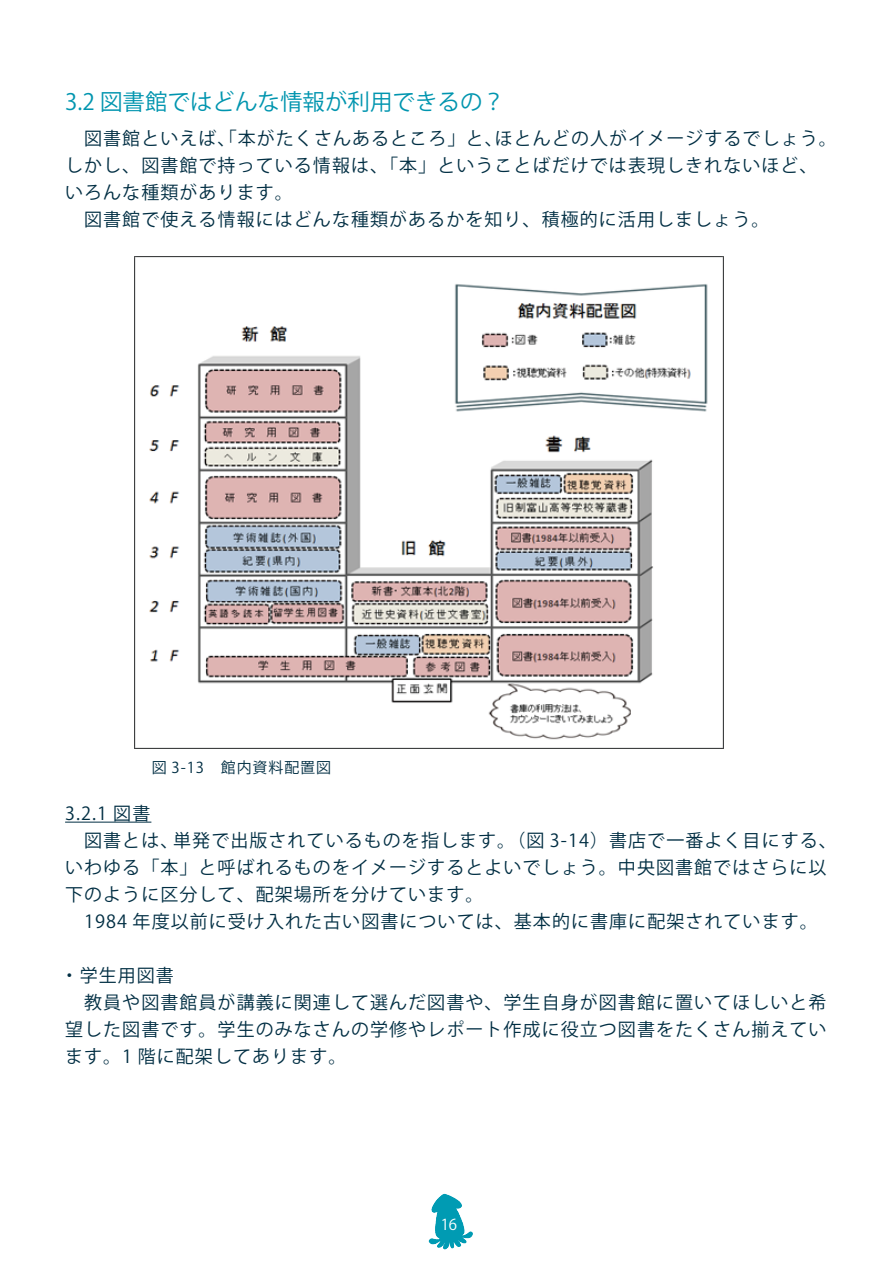
<style>
.page{position:relative;width:893px;height:1263px;background:#fff}
.page>*{position:absolute;margin:0;border:0;box-sizing:border-box;transform-origin:0 0}
.t1{font:22.5px "Koz Go Pr 6 N";color:#0095af}
.t2{font:18px/27px "Koz Go Pr 6 N";letter-spacing:.06em;color:#002e43}
.t3{font:15px "Koz Go Pr 6 N";letter-spacing:.06em;color:#002e43}
.t4{font:15px "Koz Go Pr 6 N";color:#fff}
</style>
<div class="page">
<img style="left:135px;top:257px;width:588px;height:492px">
<hr style="left:65px;top:822px;width:86px;height:1px;background:#002e43">
<svg style="left:428px;top:1193px;width:45px;height:57px;fill:#049cb4"></svg>
<p class="t1" style="left:65px;top:89px;width:441px">3.2 図書館ではどんな情報が利用できるの？</p>
<p class="t2" style="left:65px;top:126px;width:773px">　図書館といえば、「本がたくさんあるところ」と、ほとんどの人がイメージするでしょう。しかし、図書館で持っている情報は、「本」ということばだけでは表現しきれないほど、いろんな種類があります。<br>　図書館で使える情報にはどんな種類があるかを知り、積極的に活用しましょう。</p>
<p class="t3" style="left:152px;top:759px;width:181px">図 3-13　館内資料配置図</p>
<p class="t2" style="left:65px;top:801px;width:773px">3.2.1 図書<br>　図書とは、単発で出版されているものを指します。（図 3-14）書店で一番よく目にする、いわゆる「本」と呼ばれるものをイメージするとよいでしょう。中央図書館ではさらに以下のように区分して、配架場所を分けています。<br>　1984 年度以前に受け入れた古い図書については、基本的に書庫に配架されています。</p>
<p class="t2" style="left:61px;top:963px;width:767px">・学生用図書<br>　教員や図書館員が講義に関連して選んだ図書や、学生自身が図書館に置いてほしいと希望した図書です。学生のみなさんの学修やレポート作成に役立つ図書をたくさん揃えています。1 階に配架してあります。</p>
<p class="t4" style="left:441px;top:1216px;width:18px">16</p>
</div>
